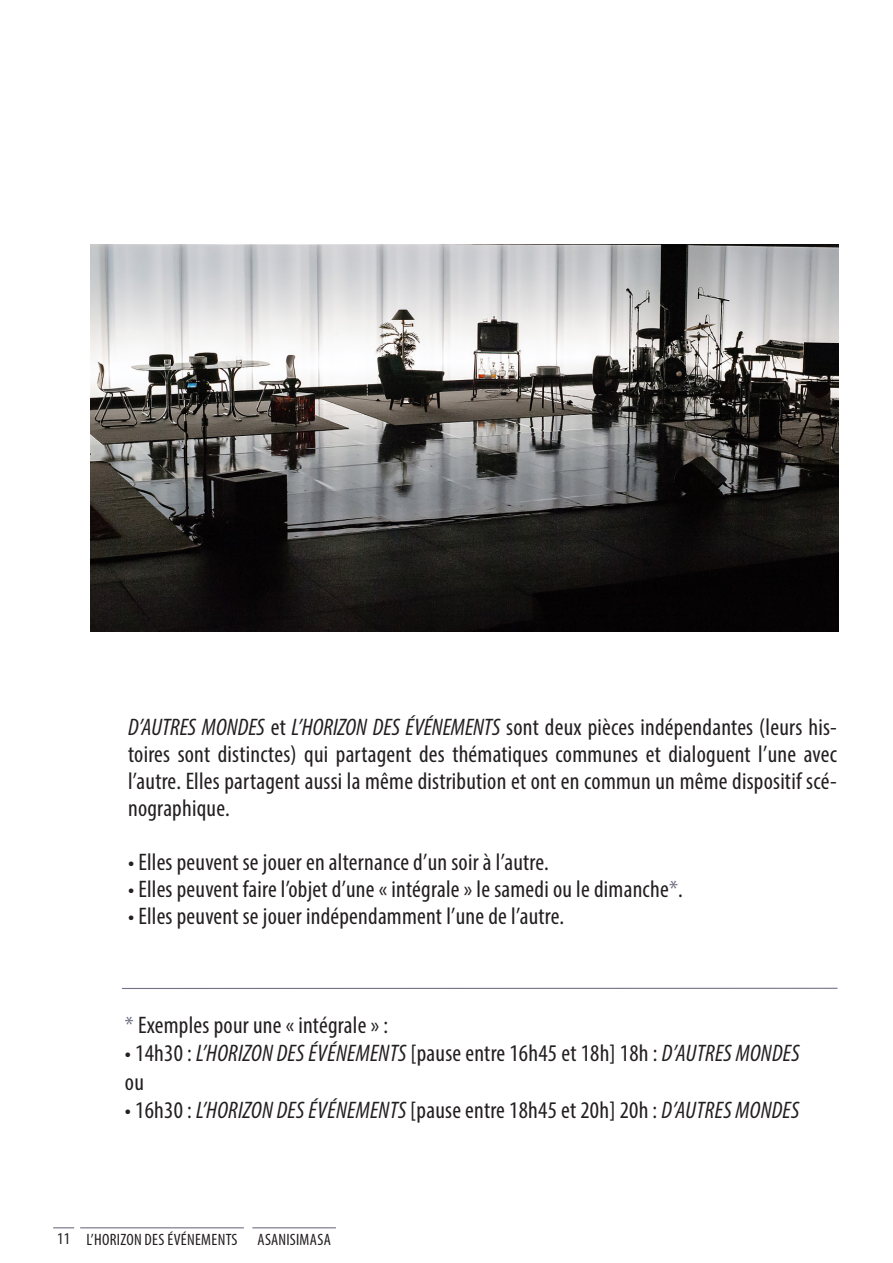
<style>
.page{position:relative;width:893px;height:1263px;background:#fff}
.page>*{position:absolute;margin:0;border:0;box-sizing:border-box;transform-origin:0 0}
.t1{font:condensed 24px/27px "Myriad Pro";letter-spacing:.01em;color:#231f20;text-align:justify}
.t2{font:italic condensed 24px "Myriad Pro";letter-spacing:.01em;color:#231f20}
.t3{font:condensed 16.5px "Myriad Pro";letter-spacing:.02em;color:#231f20}
.s1{font-style:italic}
.s2{color:#737185}
.s3{font-style:normal}
</style>
<div class="page">
<svg style="left:53px;top:1227px;width:21px;height:1px"></svg>
<hr style="left:80px;top:1227px;width:164px;height:1px;background:#737185">
<hr style="left:252px;top:1227px;width:84px;height:1px;background:#737185">
<hr style="left:122px;top:988px;width:715px;height:1px;background:#737185">
<img style="left:91px;top:244px;width:747px;height:387px">
<p class="t1" style="left:128px;top:713px;width:710px"><span class="s1">D’AUTRES MONDES</span> et <span class="s1">L’HORIZON DES ÉVÉNEMENTS</span> sont deux pièces indépendantes (leurs his&shy;toires sont distinctes) qui partagent des thématiques communes et dialoguent l’une avec l’autre. Elles partagent aussi la même distribution et ont en commun un même dispositif scé&shy;nographique.</p>
<p class="t1" style="left:128px;top:848px;width:422px">• Elles peuvent se jouer en alternance d’un soir à l’autre.</p>
<p class="t1" style="left:128px;top:875px;width:556px">• Elles peuvent faire l’objet d’une « intégrale » le samedi ou le dimanche<span class="s2">*</span>.</p>
<p class="t1" style="left:128px;top:902px;width:438px">• Elles peuvent se jouer indépendamment l’une de l’autre.</p>
<p class="t1" style="left:125px;top:1011px;width:265px"><span class="s2">*</span> Exemples pour une « intégrale » :</p>
<p class="t2" style="left:125px;top:1039px;width:676px"><span class="s3">• 14h30 :</span> L’HORIZON DES ÉVÉNEMENTS <span class="s3">[pause entre 16h45 et 18h] 18h :</span> D’AUTRES MONDES</p>
<p class="t1" style="left:125px;top:1068px;width:20px">ou</p>
<p class="t2" style="left:125px;top:1096px;width:676px"><span class="s3">• 16h30 :</span> L’HORIZON DES ÉVÉNEMENTS <span class="s3">[pause entre 18h45 et 20h] 20h :</span> D’AUTRES MONDES</p>
<p class="t3" style="left:57px;top:1230px;width:275px">11 L’HORIZON DES ÉVÉNEMENTS ASANISIMASA</p>
</div>
